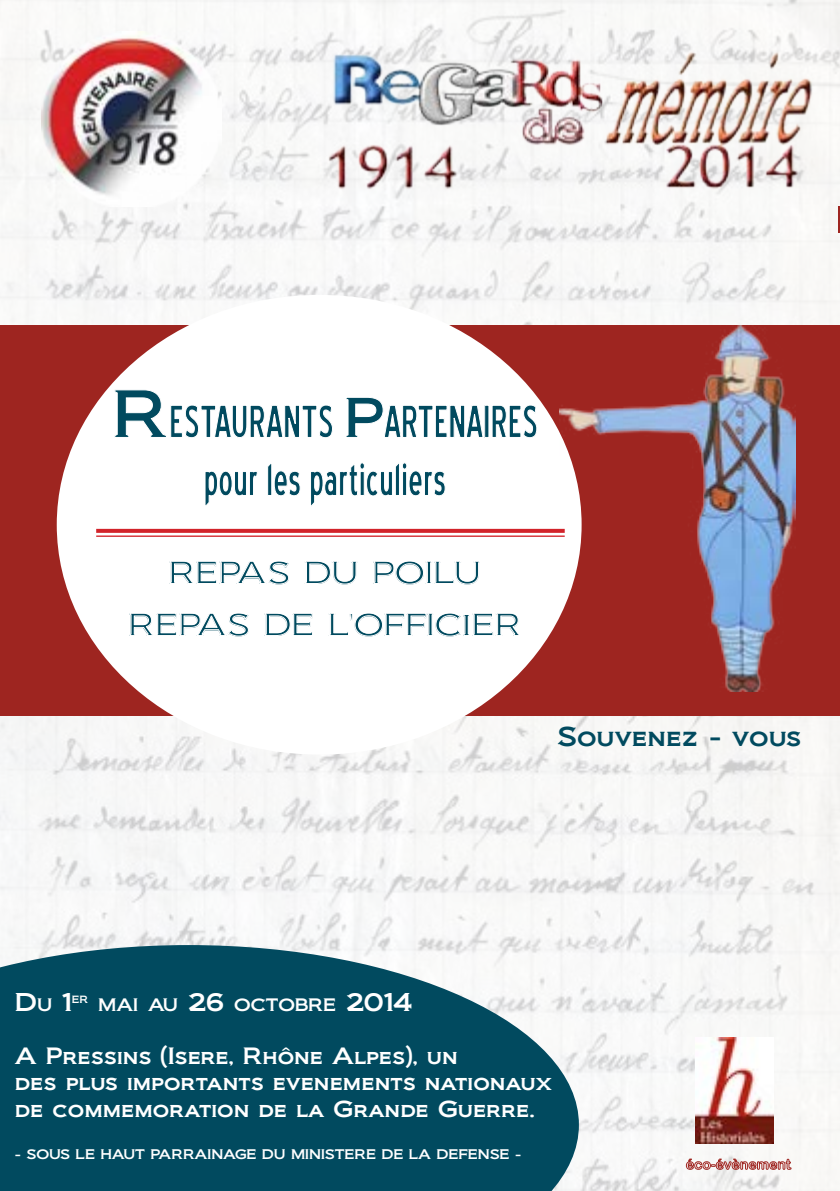
<style>
.page{position:relative;width:840px;height:1191px;background:#fff}
.page>*{position:absolute;margin:0;border:0;box-sizing:border-box;transform-origin:0 0}
.t1{font:58px "Blue Highway Condensed";letter-spacing:.005em;color:#014a5f}
.t2{font:56px "Blue Highway Condensed";letter-spacing:.005em;color:#014a5f}
.t3{font:300 30px/52px "Biondi";letter-spacing:.01em;color:#014a5f;text-align:center}
.t4{font:26px "Biondi";color:#014a5f}
.t5{font:24px "Biondi";color:#fff}
.t6{font:22px/26.4px "Biondi";color:#fff}
.t7{font:16.8px "Biondi";color:#fff}
.t8{font:13px "Biondi";color:#fff}
.t9{font:9.8px "Biondi";color:#fff}
.s1{font-family:"Biondi";font-size:64px}
.s2{font-family:"Biondi";font-size:54px}
.s3{font-size:38px}
.s4{font-size:16.8px}
.s5{font-size:24px}
</style>
<div class="page">
<img style="left:0;top:0;width:839px;height:1191px">
<svg style="left:838px;top:206px;width:1px;height:27px"></svg>
<div style="left:0;top:325px;width:839px;height:390px;background:#9e2520"></div>
<img style="left:695px;top:1037px;width:78px;height:106px">
<div style="left:57px;top:295px;width:524px;height:459px;background:#fff;border-radius:50%"></div>
<svg style="left:684px;top:1157px;width:107px;height:13px"></svg>
<img style="left:319px;top:43px;width:504px;height:157px">
<img style="left:559px;top:325px;width:236px;height:366px">
<svg style="left:96px;top:529px;width:468px;height:4px;background:#d32a31"></svg>
<hr style="left:96px;top:535px;width:468px;height:2px;background:#d2232a">
<svg style="left:0;top:945px;width:578px;height:246px;background:#1e5e70"></svg>
<img style="left:42px;top:32px;width:179px;height:174px">
<h1 class="t1" style="left:112px;top:396px;width:427px"><span class="s1">R</span>ESTAURANTS <span class="s2">P</span>ARTENAIRES</h1>
<h2 class="t2" style="left:203px;top:456px;width:243px">pour les particuliers</h2>
<h3 class="t3" style="left:128px;top:547px;width:394px">REPAS DU POILU<br>REPAS DE L'OFFIC<span class="s3">i</span>ER</h3>
<p class="t4" style="left:557px;top:721px;width:245px">Souvenez - vous</p>
<p class="t5" style="left:15px;top:987px;width:58px">D<span class="s4">U</span> 1</p>
<p class="t9" style="left:72px;top:993px;width:18px">ER</p>
<p class="t7" style="left:98px;top:994px;width:315px">MAI AU <span class="s5">26</span> OCTOBRE <span class="s5">2014</span></p>
<p class="t6" style="left:15px;top:1042px;width:538px">A Pressins (Isere, Rhône Alpes), un<br>des plus importants evenements nationaux de commemoration de la Grande Guerre.</p>
<p class="t8" style="left:15px;top:1145px;width:109px">- SOUS LE HAUT</p>
<p class="t8" style="left:150px;top:1145px;width:20px">PARRAI</p>
<p class="t8" style="left:211px;top:1145px;width:135px">NAGE DU MINISTERE</p>
<p class="t8" style="left:381px;top:1145px;width:141px">DE LA DEFENSE -</p>
</div>
